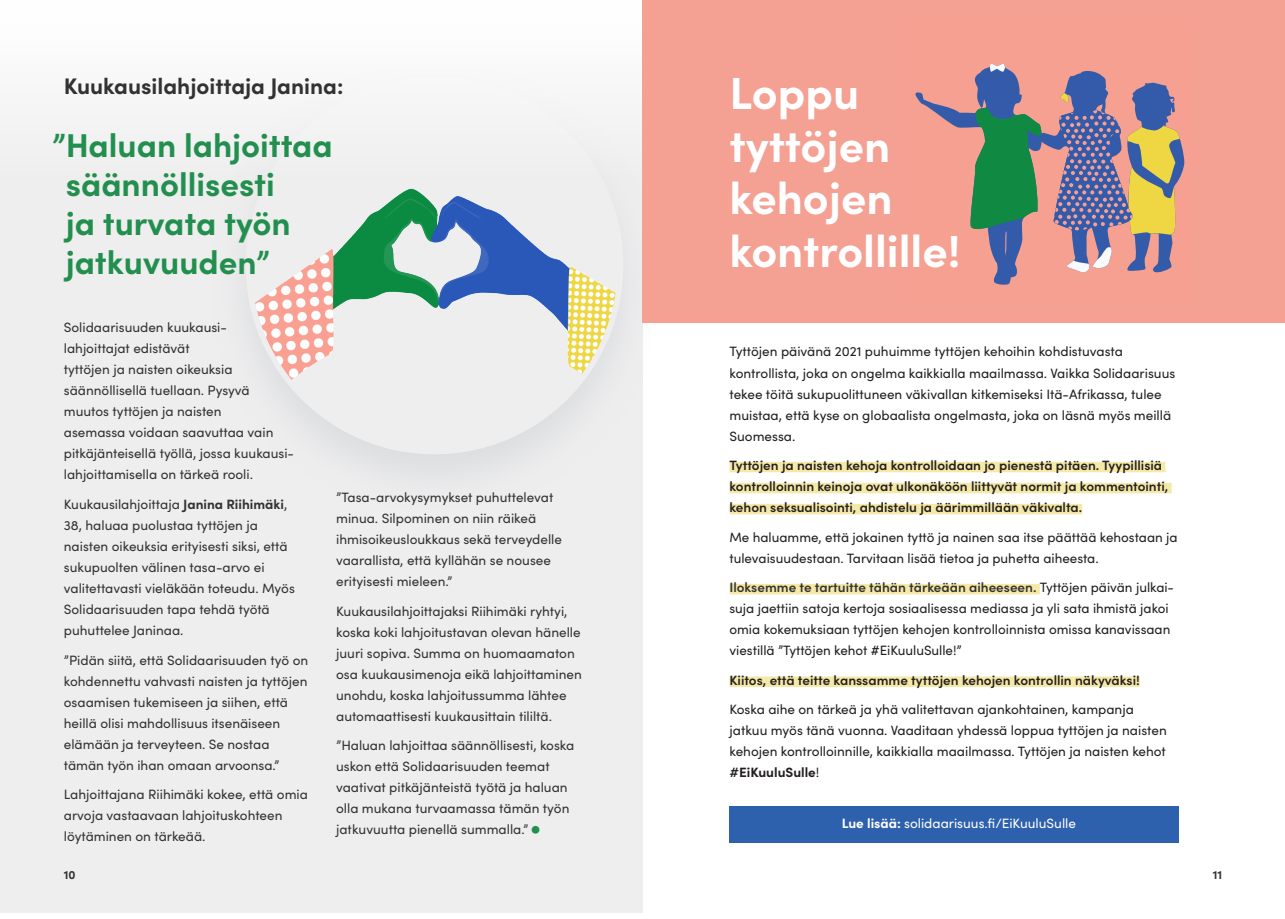
<style>
.page{position:relative;width:1285px;height:919px;background:#fff}
.page>*{position:absolute;margin:0;border:0;box-sizing:border-box;transform-origin:0 0}
.Pääotsikko{font:700 45px/52.5px "Sofia Pro";color:#fff}
.Pääotsikko-2{font:700 33px/39px "Sofia Pro";color:#238f4f}
.Pääotsikko-3{font:700 22.5px "Sofia Pro";color:#333233}
.Leipäteksti{font:13.5px/21px "Sofia Pro";color:#333233}
.Leipäteksti-2{font:13.5px/21px "Sofia Pro";color:#231f20}
.Leipäteksti-3{font:600 13.5px/21px "Sofia Pro";color:#231f20}
.Leipäteksti-4{font:13.5px "Sofia Pro";color:#fff}
.t1{font:700 12px "Sofia Pro";color:#333233}
.s1{font-weight:700}
.s2{font-weight:600;color:#333233}
</style>
<div class="page">
<div style="left:0;top:0;width:642px;height:912px;background:#eeeeef"></div>
<svg style="left:211px;top:63px;width:447px;height:447px"></svg>
<div style="left:248px;top:79px;width:372px;height:372px;background:#eeeeef;border-radius:50%"></div>
<img style="left:251px;top:118px;width:366px;height:284px">
<div style="left:642px;top:0;width:642px;height:322px;background:#f4a092"></div>
<svg style="left:915px;top:67px;width:258px;height:218px"></svg>
<svg style="left:989px;top:64px;width:17px;height:9px"></svg>
<svg style="left:1060px;top:244px;width:57px;height:35px"></svg>
<svg style="left:958px;top:91px;width:225px;height:146px"></svg>
<div style="left:729px;top:462px;width:436px;height:10px;background:#f5e9a7"></div>
<div style="left:729px;top:483px;width:442px;height:10px;background:#f5e9a7"></div>
<div style="left:729px;top:504px;width:353px;height:10px;background:#f5e9a7"></div>
<div style="left:729px;top:584px;width:310px;height:10px;background:#f5e9a7"></div>
<div style="left:729px;top:676px;width:410px;height:11px;background:#f5e9a7"></div>
<div style="left:729px;top:806px;width:449px;height:36px;background:#2d60ad"></div>
<p class="Pääotsikko-3" style="left:64px;top:69px;width:281px">Kuukausilahjoittaja Janina:</p>
<p class="Pääotsikko-2" style="left:66px;top:123px;width:268px;text-indent:-14px">”Haluan lahjoittaa säännöllisesti<br>ja turvata työn jatkuvuuden”</p>
<p class="Leipäteksti" style="left:64px;top:316px;width:232px">Solidaarisuuden kuukausi&shy;lahjoittajat edistävät<br>tyttöjen ja naisten oikeuksia säännöllisellä tuellaan. Pysyvä muutos tyttöjen ja naisten<br>asemassa voidaan saavuttaa vain pitkäjänteisellä työllä, jossa kuukausi&shy;lahjoittamisella on tärkeä rooli.</p>
<p class="Leipäteksti" style="left:64px;top:493px;width:232px">Kuukausilahjoittaja <span class="s1">Janina Riihimäki</span>, 38, haluaa puolustaa tyttöjen ja naisten oikeuksia erityisesti siksi, että sukupuolten välinen tasa-arvo ei valitettavasti vieläkään toteudu. Myös Solidaarisuuden tapa tehdä työtä puhuttelee Janinaa.</p>
<p class="Leipäteksti" style="left:64px;top:648px;width:246px">”Pidän siitä, että Solidaarisuuden työ on kohdennettu vahvasti naisten ja tyttöjen osaamisen tukemiseen ja siihen, että heillä olisi mahdollisuus itsenäiseen elämään ja terveyteen. Se nostaa tämän työn ihan omaan arvoonsa.”</p>
<p class="Leipäteksti" style="left:64px;top:783px;width:246px">Lahjoittajana Riihimäki kokee, että omia arvoja vastaavaan lahjoituskohteen löytäminen on tärkeää.</p>
<p class="Leipäteksti" style="left:336px;top:486px;width:227px">”Tasa-arvokysymykset puhuttelevat minua. Silpominen on niin räikeä ihmisoikeusloukkaus sekä terveydelle vaarallista, että kyllähän se nousee erityisesti mieleen.”</p>
<p class="Leipäteksti" style="left:336px;top:599px;width:247px">Kuukausilahjoittajaksi Riihimäki ryhtyi, koska koki lahjoitustavan olevan hänelle juuri sopiva. Summa on huomaamaton osa kuukausimenoja eikä lahjoittaminen unohdu, koska lahjoitussumma lähtee automaattisesti kuukausittain tililtä.</p>
<p class="Leipäteksti" style="left:336px;top:734px;width:240px">”Haluan lahjoittaa säännöllisesti, koska uskon että Solidaarisuuden teemat vaativat pitkäjänteistä työtä ja haluan olla mukana turvaamassa tämän työn jatkuvuutta pienellä summalla.”</p>
<p class="Pääotsikko" style="left:729px;top:63px;width:233px">Loppu tyttöjen kehojen kontrollille!</p>
<p class="Leipäteksti-2" style="left:729px;top:340px;width:447px">Tyttöjen päivänä 2021 puhuimme tyttöjen kehoihin kohdistuvasta kontrollista, joka on ongelma kaikkialla maailmassa. Vaikka Solidaarisuus tekee töitä sukupuolittuneen väkivallan kitkemiseksi Itä-Afrikassa, tulee muistaa, että kyse on globaalista ongelmasta, joka on läsnä myös meillä Suomessa.</p>
<p class="Leipäteksti-3" style="left:729px;top:454px;width:440px">Tyttöjen ja naisten kehoja kontrolloidaan jo pienestä pitäen. Tyypillisiä kontrolloinnin keinoja ovat ulkonäköön liittyvät normit ja kommentointi, kehon seksualisointi, ahdistelu ja äärimmillään väkivalta.</p>
<p class="Leipäteksti-2" style="left:729px;top:525px;width:449px">Me haluamme, että jokainen tyttö ja nainen saa itse päättää kehostaan ja tulevaisuudestaan. Tarvitaan lisää tietoa ja puhetta aiheesta.</p>
<p class="Leipäteksti-2" style="left:729px;top:576px;width:446px"><span class="s2">Iloksemme te tartuitte tähän tärkeään aiheeseen.</span> Tyttöjen päivän julkai&shy;suja jaettiin satoja kertoja sosiaalisessa mediassa ja yli sata ihmistä jakoi omia kokemuksiaan tyttöjen kehojen kontrolloinnista omissa kanavissaan viestillä ”Tyttöjen kehot #EiKuuluSulle!”</p>
<p class="Leipäteksti-3" style="left:729px;top:668px;width:412px">Kiitos, että teitte kanssamme tyttöjen kehojen kontrollin näkyväksi!</p>
<p class="Leipäteksti-2" style="left:729px;top:698px;width:439px">Koska aihe on tärkeä ja yhä valitettavan ajankohtainen, kampanja jatkuu myös tänä vuonna. Vaaditaan yhdessä loppua tyttöjen ja naisten kehojen kontrolloinnille, kaikkialla maailmassa. Tyttöjen ja naisten kehot <span class="s1">#EiKuuluSulle</span>!</p>
<p class="Leipäteksti-4" style="left:841px;top:813px;width:236px"><span class="s1">Lue lisää:</span> solidaarisuus.fi/EiKuuluSulle</p>
<p class="t1" style="left:64px;top:865px;width:13px">10</p>
<p class="t1" style="left:1212px;top:865px;width:11px">11</p>
</div>
